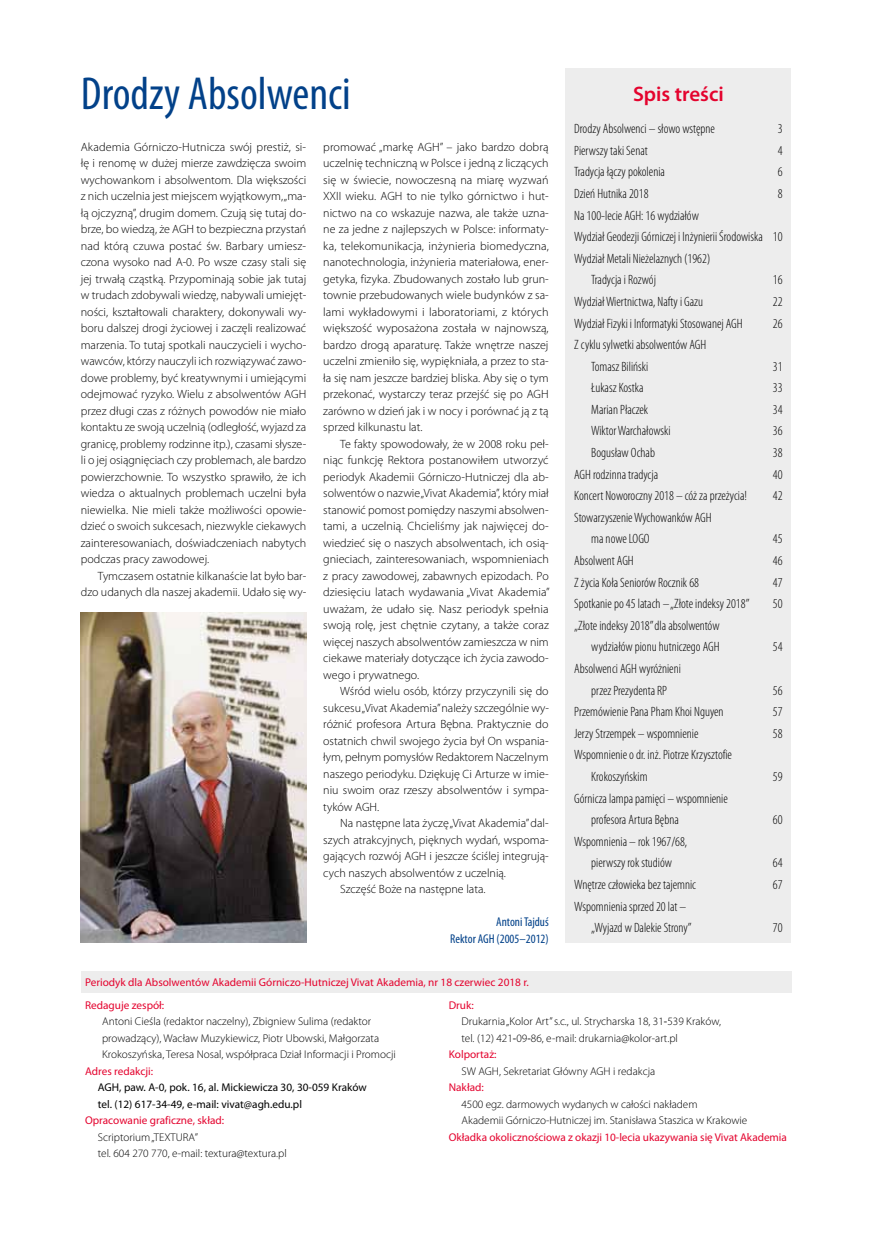
<style>
.page{position:relative;width:872px;height:1242px;background:#fff}
.page>*{position:absolute;margin:0;border:0;box-sizing:border-box;transform-origin:0 0}
.t1{font:condensed 46.5px "Myriad Pro";color:#024189}
.t2{font:600 21px "Myriad Pro";color:#e4032e}
.t3{font:300 condensed 13.5px/21.6px "Myriad Pro";color:#000}
.t4{font:condensed 12.75px/16.5px "Myriad Pro";color:#024189;text-align:right}
.t5{font:300 12px/16.5px "Myriad Pro";color:#000;text-align:justify}
.t6{font:300 11.25px/16.5px "Myriad Pro";color:#000}
.t7{font:11.25px "Myriad Pro";color:#e4032e}
.t8{font:11.25px/16.5px "Myriad Pro";color:#000}
.s1{font-weight:400}
</style>
<div class="page">
<div style="left:81px;top:971px;width:710px;height:21px;background:#ededed"></div>
<div style="left:566px;top:68px;width:225px;height:875px;background:#ededed"></div>
<img style="left:81px;top:613px;width:225px;height:330px">
<h1 class="t1" style="left:81px;top:66px;width:271px">Drodzy Absolwenci</h1>
<h2 class="t2" style="left:633px;top:81px;width:92px">Spis treści</h2>
<p class="t3" style="left:574px;top:118px;width:142px">Drodzy Absolwenci – słowo wstępne</p>
<p class="t3" style="left:778px;top:118px;width:6px">3</p>
<p class="t3" style="left:574px;top:140px;width:75px">Pierwszy taki Senat</p>
<p class="t3" style="left:778px;top:140px;width:6px">4</p>
<p class="t3" style="left:574px;top:161px;width:92px">Tradycja łączy pokolenia</p>
<p class="t3" style="left:778px;top:161px;width:6px">6</p>
<p class="t3" style="left:574px;top:183px;width:76px">Dzień Hutnika 2018</p>
<p class="t3" style="left:778px;top:183px;width:6px">8</p>
<p class="t3" style="left:574px;top:205px;width:126px">Na 100-lecie AGH: 16 wydziałów</p>
<p class="t3" style="left:574px;top:226px;width:210px">Wydział Geodezji Górniczej i Inżynierii Środowiska 10</p>
<p class="t3" style="left:574px;top:248px;width:138px">Wydział Metali Nieżelaznych (1962)</p>
<p class="t3" style="left:591px;top:269px;width:66px">Tradycja i Rozwój</p>
<p class="t3" style="left:773px;top:269px;width:11px">16</p>
<p class="t3" style="left:574px;top:291px;width:130px">Wydział Wiertnictwa, Nafty i Gazu</p>
<p class="t3" style="left:773px;top:291px;width:11px">22</p>
<p class="t3" style="left:574px;top:312px;width:170px">Wydział Fizyki i Informatyki Stosowanej AGH</p>
<p class="t3" style="left:773px;top:312px;width:11px">26</p>
<p class="t3" style="left:591px;top:334px;width:116px;text-indent:-17px">Z cyklu sylwetki absolwentów AGH<br>Tomasz Biliński</p>
<p class="t5" style="left:81px;top:138px;width:227px">Akademia Górniczo-Hutnicza swój prestiż, si&shy;łę i renomę w dużej mierze zawdzięcza swoim wychowankom i absolwentom. Dla większości z nich uczelnia jest miejscem wyjątkowym, „ma&shy;łą ojczyzną”, drugim domem. Czują się tutaj do&shy;brze, bo wiedzą, że AGH to bezpieczna przystań nad którą czuwa postać św. Barbary umiesz&shy;czona wysoko nad A-0. Po wsze czasy stali się jej trwałą cząstką. Przypominają sobie jak tutaj w trudach zdobywali wiedzę, nabywali umiejęt&shy;ności, kształtowali charaktery, dokonywali wy&shy;boru dalszej drogi życiowej i zaczęli realizować marzenia. To tutaj spotkali nauczycieli i wycho&shy;wawców, którzy nauczyli ich rozwiązywać zawo&shy;dowe problemy, być kreatywnymi i umiejącymi odejmować ryzyko. Wielu z absolwentów AGH przez długi czas z różnych powodów nie miało kontaktu ze swoją uczelnią (odległość, wyjazd za granicę, problemy rodzinne itp.), czasami słysze&shy;li o jej osiągnięciach czy problemach, ale bardzo powierzchownie. To wszystko sprawiło, że ich wiedza o aktualnych problemach uczelni była niewielka. Nie mieli także możliwości opowie&shy;dzieć o swoich sukcesach, niezwykle ciekawych zainteresowaniach, doświadczeniach nabytych podczas pracy zawodowej.</p>
<p class="t5" style="left:81px;top:567px;width:227px;text-align:right">Tymczasem ostatnie kilkanaście lat było bar&shy;dzo udanych dla naszej akademii. Udało się wy-</p>
<p class="t5" style="left:323px;top:138px;width:227px">promować „markę AGH” – jako bardzo dobrą uczelnię techniczną w Polsce i jedną z liczących się w świecie, nowoczesną na miarę wyzwań XXII wieku. AGH to nie tylko górnictwo i hut&shy;nictwo na co wskazuje nazwa, ale także uzna&shy;ne za jedne z najlepszych w Polsce: informaty&shy;ka, telekomunikacja, inżynieria biomedyczna, nanotechnologia, inżynieria materiałowa, ener&shy;getyka, fizyka. Zbudowanych zostało lub grun&shy;townie przebudowanych wiele budynków z sa&shy;lami wykładowymi i laboratoriami, z których większość wyposażona została w najnowszą, bardzo drogą aparaturę. Także wnętrze naszej uczelni zmieniło się, wypiękniała, a przez to sta&shy;ła się nam jeszcze bardziej bliska. Aby się o tym przekonać, wystarczy teraz przejść się po AGH zarówno w dzień jak i w nocy i porównać ją z tą sprzed kilkunastu lat.</p>
<p class="t5" style="left:323px;top:435px;width:228px;text-indent:17px">Te fakty spowodowały, że w 2008 roku peł&shy;niąc funkcję Rektora postanowiłem utworzyć periodyk Akademii Górniczo-Hutniczej dla ab&shy;solwentów o nazwie „Vivat Akademia”, który miał stanowić pomost pomiędzy naszymi absolwen&shy;tami, a uczelnią. Chcieliśmy jak najwięcej do&shy;wiedzieć się o naszych absolwentach, ich osią&shy;gnieciach, zainteresowaniach, wspomnieniach z pracy zawodowej, zabawnych epizodach. Po dziesięciu latach wydawania „Vivat Akademia” uważam, że udało się. Nasz periodyk spełnia swoją rolę, jest chętnie czytany, a także coraz więcej naszych absolwentów zamieszcza w nim ciekawe materiały dotyczące ich życia zawodo&shy;wego i prywatnego.</p>
<p class="t5" style="left:323px;top:683px;width:227px;text-indent:17px">Wśród wielu osób, którzy przyczynili się do sukcesu „Vivat Akademia” należy szczególnie wy&shy;różnić profesora Artura Bębna. Praktycznie do ostatnich chwil swojego życia był On wspania&shy;łym, pełnym pomysłów Redaktorem Naczelnym naszego periodyku. Dziękuję Ci Arturze w imie&shy;niu swoim oraz rzeszy absolwentów i sympa&shy;tyków AGH.</p>
<p class="t5" style="left:340px;top:815px;width:210px">Na następne lata życzę „Vivat Akademia” dal-</p>
<p class="t5" style="left:323px;top:831px;width:227px">szych atrakcyjnych, pięknych wydań, wspoma-</p>
<p class="t5" style="left:323px;top:848px;width:227px">gających rozwój AGH i jeszcze ściślej integrują-</p>
<p class="t5" style="left:323px;top:864px;width:184px">cych naszych absolwentów z uczelnią.</p>
<p class="t5" style="left:340px;top:881px;width:147px">Szczęść Boże na następne lata.</p>
<p class="t4" style="left:450px;top:913px;width:100px">Antoni Tajduś<br>Rektor AGH (2005–2012)</p>
<p class="t3" style="left:773px;top:356px;width:11px">31</p>
<p class="t3" style="left:591px;top:377px;width:54px">Łukasz Kostka</p>
<p class="t3" style="left:773px;top:377px;width:11px">33</p>
<p class="t3" style="left:591px;top:399px;width:58px">Marian Płaczek</p>
<p class="t3" style="left:773px;top:399px;width:11px">34</p>
<p class="t3" style="left:591px;top:420px;width:81px">Wiktor Warchałowski</p>
<p class="t3" style="left:773px;top:420px;width:11px">36</p>
<p class="t3" style="left:591px;top:442px;width:65px">Bogusław Ochab</p>
<p class="t3" style="left:773px;top:442px;width:11px">38</p>
<p class="t3" style="left:574px;top:464px;width:85px">AGH rodzinna tradycja</p>
<p class="t3" style="left:773px;top:464px;width:11px">40</p>
<p class="t3" style="left:574px;top:485px;width:174px">Koncert Noworoczny 2018 – cóż za przeżycia!</p>
<p class="t3" style="left:773px;top:485px;width:11px">42</p>
<p class="t3" style="left:591px;top:507px;width:122px;text-indent:-17px">Stowarzyszenie Wychowanków AGH ma nowe LOGO</p>
<p class="t3" style="left:773px;top:528px;width:11px">45</p>
<p class="t3" style="left:574px;top:550px;width:61px">Absolwent AGH</p>
<p class="t3" style="left:773px;top:550px;width:11px">46</p>
<p class="t3" style="left:574px;top:572px;width:126px">Z życia Koła Seniorów Rocznik 68</p>
<p class="t3" style="left:773px;top:572px;width:11px">47</p>
<p class="t3" style="left:574px;top:593px;width:177px">Spotkanie po 45 latach – „Złote indeksy 2018”</p>
<p class="t3" style="left:773px;top:593px;width:11px">50</p>
<p class="t3" style="left:574px;top:615px;width:147px;text-align:right">„Złote indeksy 2018” dla absolwentów wydziałów pionu hutniczego AGH</p>
<p class="t3" style="left:773px;top:636px;width:11px">54</p>
<p class="t3" style="left:574px;top:658px;width:108px;text-align:center">Absolwenci AGH wyróżnieni przez Prezydenta RP</p>
<p class="t3" style="left:773px;top:679px;width:11px">56</p>
<p class="t3" style="left:574px;top:701px;width:151px">Przemówienie Pana Pham Khoi Nguyen</p>
<p class="t3" style="left:773px;top:701px;width:11px">57</p>
<p class="t3" style="left:574px;top:723px;width:126px">Jerzy Strzempek – wspomnienie</p>
<p class="t3" style="left:773px;top:723px;width:11px">58</p>
<p class="t3" style="left:591px;top:744px;width:142px;text-indent:-17px">Wspomnienie o dr. inż. Piotrze Krzysztofie<br>Krokoszyńskim</p>
<p class="t3" style="left:773px;top:766px;width:11px">59</p>
<p class="t3" style="left:591px;top:787px;width:138px;text-indent:-17px">Górnicza lampa pamięci – wspomnienie profesora Artura Bębna</p>
<p class="t3" style="left:773px;top:809px;width:11px">60</p>
<p class="t3" style="left:574px;top:831px;width:114px;text-align:center">Wspomnienia – rok 1967/68, pierwszy rok studiów</p>
<p class="t3" style="left:773px;top:852px;width:11px">64</p>
<p class="t3" style="left:574px;top:874px;width:123px">Wnętrze człowieka bez tajemnic</p>
<p class="t3" style="left:773px;top:874px;width:11px">67</p>
<p class="t3" style="left:591px;top:895px;width:102px;text-indent:-17px">Wspomnienia sprzed 20 lat – „Wyjazd w Dalekie Strony”</p>
<p class="t3" style="left:773px;top:917px;width:11px">70</p>
<p class="t7" style="left:85px;top:975px;width:445px">Periodyk dla Absolwentów Akademii Górniczo-Hutniczej Vivat Akademia, nr 18 czerwiec 2018 r.</p>
<p class="t7" style="left:85px;top:998px;width:81px">Redaguje zespół:</p>
<p class="t6" style="left:102px;top:1013px;width:295px">Antoni Cieśla (redaktor naczelny), Zbigniew Sulima (redaktor prowadzący), Wacław Muzykiewicz, Piotr Ubowski, Małgorzata<br>Krokoszyńska, Teresa Nosal, współpraca Dział Informacji i Promocji</p>
<p class="t7" style="left:85px;top:1064px;width:70px">Adres redakcji:</p>
<p class="t8" style="left:98px;top:1079px;width:270px">AGH, paw. A‑0, pok. 16, al. Mickiewicza 30, 30‑059 Kraków tel. (12) 617‑34-49, e-mail: vivat@agh.edu.pl</p>
<p class="t7" style="left:85px;top:1113px;width:141px">Opracowanie graficzne, skład:</p>
<p class="t6" style="left:98px;top:1129px;width:190px">Scriptorium „TEXTURA”<br>tel. 604 270 770, e-mail: textura@textura.pl</p>
<p class="t7" style="left:449px;top:998px;width:27px">Druk:</p>
<p class="t6" style="left:461px;top:1013px;width:261px">Drukarnia „Kolor Art” s.c., ul. Strycharska 18, 31<span class="s1">‑</span>539 Kraków,</p>
<p class="t6" style="left:461px;top:1030px;width:218px">tel. (12) 421<span class="s1">‑</span>09<span class="s1">‑</span>86, e-mail: drukarnia@kolor-art.pl</p>
<p class="t7" style="left:449px;top:1047px;width:49px">Kolportaż:</p>
<p class="t6" style="left:461px;top:1063px;width:195px">SW AGH, Sekretariat Główny AGH i redakcja</p>
<p class="t7" style="left:449px;top:1080px;width:37px">Nakład:</p>
<p class="t6" style="left:461px;top:1096px;width:287px">4500 egz. darmowych wydanych w całości nakładem<br>Akademii Górniczo-Hutniczej im. Stanisława Staszica w Krakowie</p>
<p class="t7" style="left:449px;top:1130px;width:340px">Okładka okolicznościowa z okazji 10-lecia ukazywania się Vivat Akademia</p>
</div>
